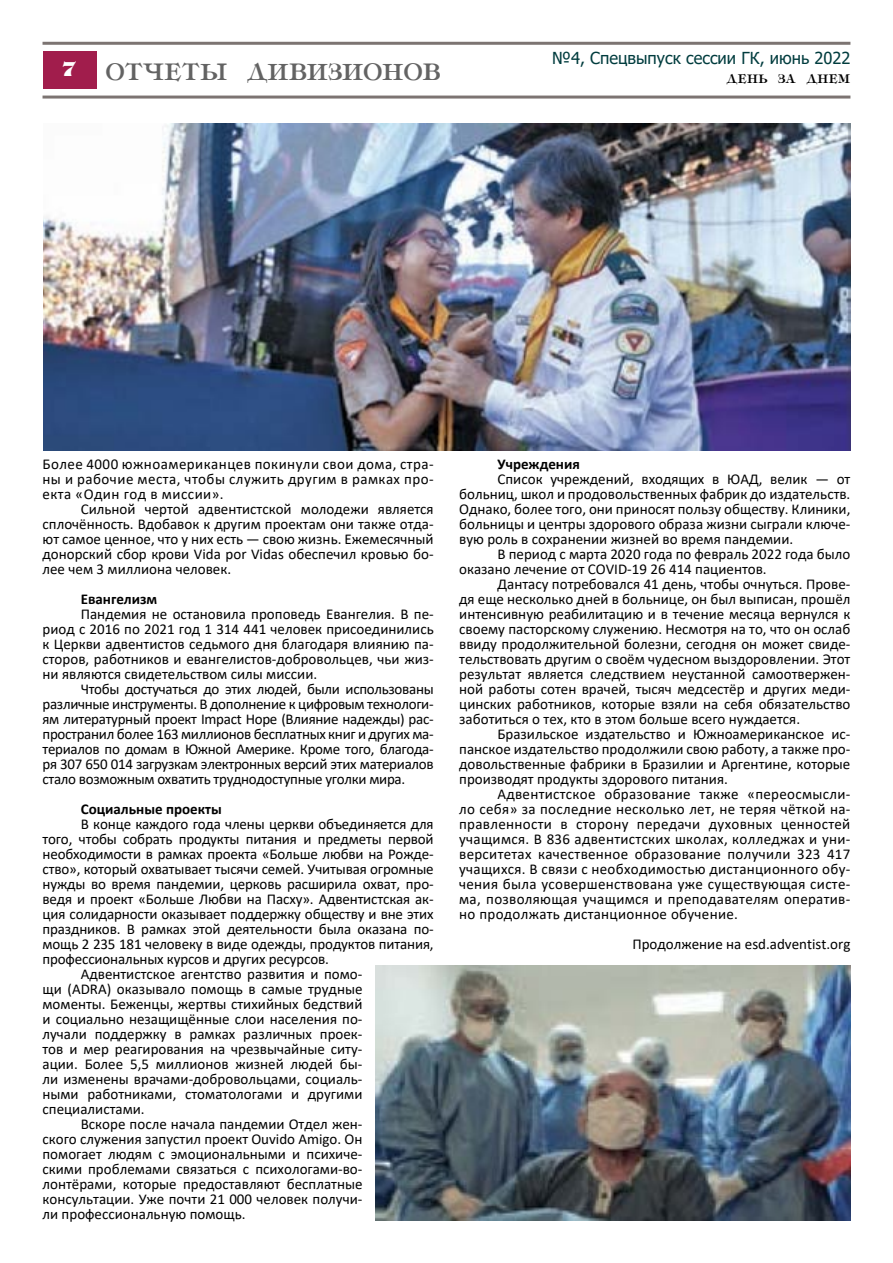
<style>
.page{position:relative;width:893px;height:1263px;background:#fff}
.page>*{position:absolute;margin:0;border:0;box-sizing:border-box;transform-origin:0 0}
.t1{font:28.5px "Tiffany";color:#636363}
.t2{font:16.5px "Tahoma";color:#003c3e}
.t3{font:15px/15px "Calibri";color:#000;text-align:justify}
.t4{font:700 15px "Calibri";color:#000}
.t5{font:15px "Tiffany";color:#000}
.s1{font-family:"Tiff";font-weight:800;font-size:24px;color:#fff}
</style>
<div class="page">
<hr style="left:43px;top:42px;width:807px;height:3px;background:#7c7472">
<hr style="left:43px;top:96px;width:807px;height:3px;background:#7c7472">
<div style="left:43px;top:51px;width:53px;height:38px;background:#a11d4c"></div>
<img style="left:43px;top:123px;width:807px;height:328px">
<img style="left:376px;top:965px;width:474px;height:255px">
<h1 class="t1" style="left:63px;top:57px;width:380px"><span class="s1">7</span> отчеты дивизионов</h1>
<p class="t2" style="left:552px;top:47px;width:300px">№4, Спецвыпуск сессии ГК, июнь 2022</p>
<p class="t5" style="left:727px;top:71px;width:125px">ДЕНЬ ЗА ДНЕМ</p>
<p class="t3" style="left:43px;top:456px;width:393px">Более 4000 южноамериканцев покинули свои дома, стра&shy;ны и рабочие места, чтобы служить другим в рамках про&shy;екта «Один год в миссии».</p>
<p class="t3" style="left:43px;top:501px;width:393px;text-indent:38px">Сильной чертой адвентистской молодежи является сплочённость. Вдобавок к другим проектам они также отда&shy;ют самое ценное, что у них есть — свою жизнь. Ежемесячный донорский сбор крови Vida por Vidas обеспечил кровью бо&shy;лее чем 3 миллиона человек.</p>
<p class="t4" style="left:81px;top:588px;width:78px">Евангелизм</p>
<p class="t3" style="left:43px;top:606px;width:393px;text-indent:38px">Пандемия не остановила проповедь Евангелия. В пе&shy;риод с 2016 по 2021 год 1 314 441 человек присоединились к Церкви адвентистов седьмого дня благодаря влиянию па&shy;сторов, работников и евангелистов-добровольцев, чьи жиз&shy;ни являются свидетельством силы миссии.</p>
<p class="t3" style="left:43px;top:681px;width:393px;text-indent:38px">Чтобы достучаться до этих людей, были использованы различные инструменты. В дополнение к цифровым технологи&shy;ям литературный проект Impact Hope (Влияние надежды) рас&shy;пространил более 163 миллионов бесплатных книг и других ма&shy;териалов по домам в Южной Америке. Кроме того, благода&shy;ря 307 650 014 загрузкам электронных версий этих материалов стало возможным охватить труднодоступные уголки мира.</p>
<p class="t4" style="left:81px;top:798px;width:142px">Социальные проекты</p>
<p class="t3" style="left:81px;top:816px;width:354px">В конце каждого года члены церкви объединяется для</p>
<p class="t3" style="left:43px;top:831px;width:393px">того, чтобы собрать продукты питания и предметы первой</p>
<p class="t3" style="left:43px;top:846px;width:393px">необходимости в рамках проекта «Больше любви на Рожде-</p>
<p class="t3" style="left:43px;top:861px;width:393px">ство», который охватывает тысячи семей. Учитывая огромные</p>
<p class="t3" style="left:43px;top:876px;width:393px">нужды во время пандемии, церковь расширила охват, про-</p>
<p class="t3" style="left:43px;top:891px;width:393px">ведя и проект «Больше Любви на Пасху». Адвентистская ак-</p>
<p class="t3" style="left:43px;top:906px;width:393px">ция солидарности оказывает поддержку обществу и вне этих</p>
<p class="t3" style="left:43px;top:921px;width:393px">праздников. В рамках этой деятельности была оказана по-</p>
<p class="t3" style="left:43px;top:936px;width:393px">мощь 2 235 181 человеку в виде одежды, продуктов питания,</p>
<p class="t3" style="left:43px;top:951px;width:288px">профессиональных курсов и других ресурсов.</p>
<p class="t3" style="left:81px;top:966px;width:283px">Адвентистское агентство развития и помо-</p>
<p class="t3" style="left:43px;top:981px;width:321px">щи (ADRA) оказывало помощь в самые трудные</p>
<p class="t3" style="left:43px;top:996px;width:321px">моменты. Беженцы, жертвы стихийных бедствий</p>
<p class="t3" style="left:43px;top:1011px;width:321px">и социально незащищённые слои населения по-</p>
<p class="t3" style="left:43px;top:1026px;width:321px">лучали поддержку в рамках различных проек-</p>
<p class="t3" style="left:43px;top:1041px;width:321px">тов и мер реагирования на чрезвычайные ситу-</p>
<p class="t3" style="left:43px;top:1056px;width:321px">ации. Более 5,5 миллионов жизней людей бы-</p>
<p class="t3" style="left:43px;top:1071px;width:321px">ли изменены врачами-добровольцами, социаль-</p>
<p class="t3" style="left:43px;top:1086px;width:321px">ными работниками, стоматологами и другими</p>
<p class="t3" style="left:43px;top:1101px;width:104px">специалистами.</p>
<p class="t3" style="left:81px;top:1116px;width:283px">Вскоре после начала пандемии Отдел жен-</p>
<p class="t3" style="left:42px;top:1131px;width:321px">ского служения запустил проект Ouvido Amigo. Он</p>
<p class="t3" style="left:42px;top:1146px;width:321px">помогает людям с эмоциональными и психиче-</p>
<p class="t3" style="left:42px;top:1161px;width:321px">скими проблемами связаться с психологами-во-</p>
<p class="t3" style="left:42px;top:1176px;width:321px">лонтёрами, которые предоставляют бесплатные</p>
<p class="t3" style="left:42px;top:1191px;width:321px">консультации. Уже почти 21 000 человек получи-</p>
<p class="t3" style="left:42px;top:1206px;width:205px">ли профессиональную помощь.</p>
<p class="t4" style="left:497px;top:453px;width:84px">Учреждения</p>
<p class="t3" style="left:459px;top:471px;width:393px;text-indent:38px">Список учреждений, входящих в ЮАД, велик — от больниц, школ и продовольственных фабрик до издательств.<br>Однако, более того, они приносят пользу обществу. Клиники, больницы и центры здорового образа жизни сыграли ключе&shy;вую роль в сохранении жизней во время пандемии.</p>
<p class="t3" style="left:459px;top:546px;width:393px;text-indent:38px">В период с марта 2020 года по февраль 2022 года было оказано лечение от COVID-19 26 414 пациентов.</p>
<p class="t3" style="left:459px;top:576px;width:393px;text-indent:38px">Дантасу потребовался 41 день, чтобы очнуться. Прове&shy;дя еще несколько дней в больнице, он был выписан, прошёл интенсивную реабилитацию и в течение месяца вернулся к своему пасторскому служению. Несмотря на то, что он ослаб ввиду продолжительной болезни, сегодня он может свиде&shy;тельствовать другим о своём чудесном выздоровлении. Этот результат является следствием неустанной самоотвержен&shy;ной работы сотен врачей, тысяч медсестёр и других меди&shy;цинских работников, которые взяли на себя обязательство заботиться о тех, кто в этом больше всего нуждается.</p>
<p class="t3" style="left:459px;top:726px;width:393px;text-indent:38px">Бразильское издательство и Южноамериканское ис&shy;панское издательство продолжили свою работу, а также про&shy;довольственные фабрики в Бразилии и Аргентине, которые производят продукты здорового питания.</p>
<p class="t3" style="left:459px;top:786px;width:393px;text-indent:38px">Адвентистское образование также «переосмысли&shy;ло себя» за последние несколько лет, не теряя чёткой на&shy;правленности в сторону передачи духовных ценностей учащимся. В 836 адвентистских школах, колледжах и уни&shy;верситетах качественное образование получили 323 417 учащихся. В связи с необходимостью дистанционного обу&shy;чения была усовершенствована уже существующая систе&shy;ма, позволяющая учащимся и преподавателям оператив&shy;но продолжать дистанционное обучение.</p>
<p class="t3" style="left:632px;top:936px;width:219px">Продолжение на esd.adventist.org</p>
</div>
